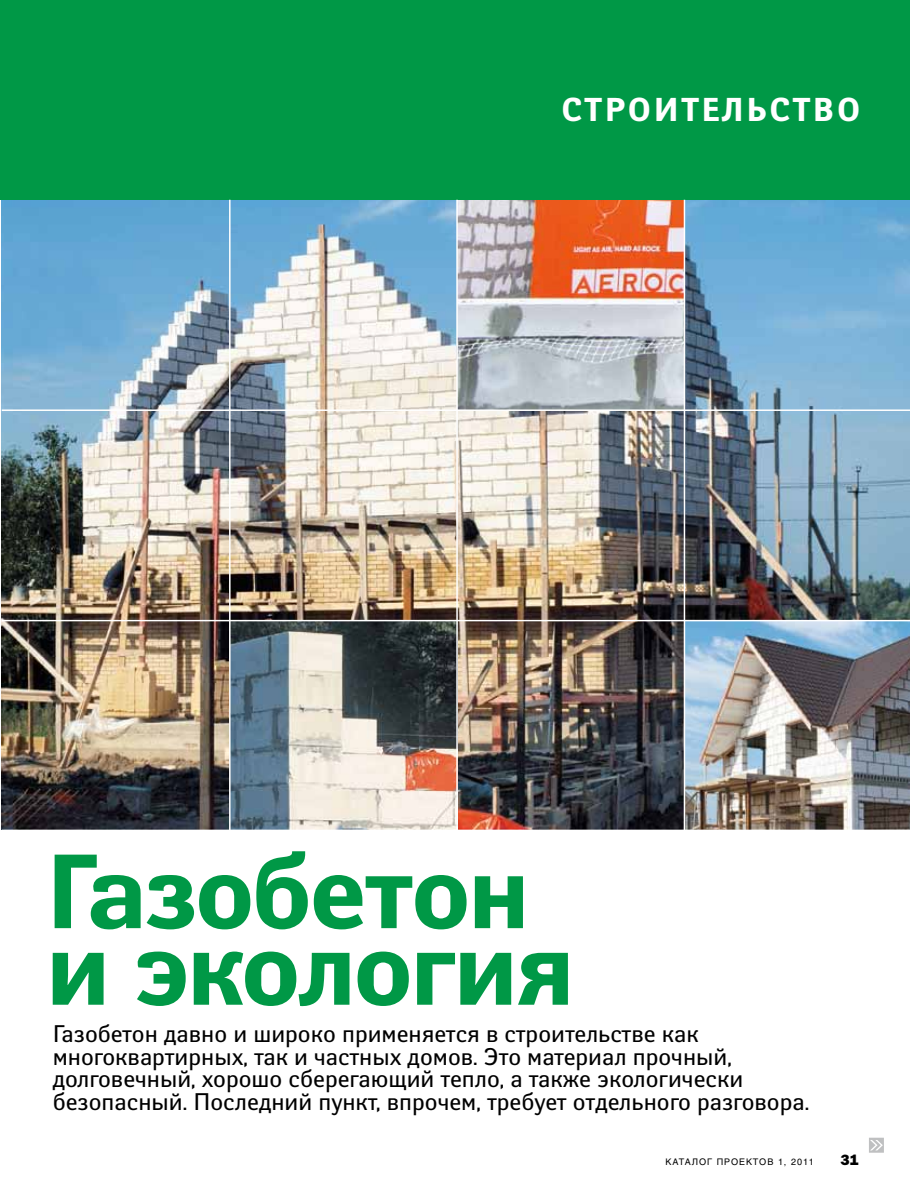
<style>
.page{position:relative;width:910px;height:1191px;background:#fff}
.page>*{position:absolute;margin:0;border:0;box-sizing:border-box;transform-origin:0 0}
.t1{font:700 105px/76.5px "Yanus OT";letter-spacing:-.04em;color:#009846}
.t2{font:700 33px "Yanus OT";letter-spacing:.06em;color:#fff}
.t3{font:24px/22.5px "Yanus OT";color:#000}
.t4{font:800 15px "Franklin Gothic ITC";color:#000}
.t5{font:9px "Helios Std";letter-spacing:.1em;color:#000}
</style>
<div class="page">
<img style="left:2px;top:200px;width:908px;height:629px">
<img style="left:231px;top:621px;width:225px;height:208px">
<img style="left:458px;top:200px;width:226px;height:209px">
<img style="left:685px;top:621px;width:225px;height:208px">
<svg style="left:869px;top:1137px;width:15px;height:15px"></svg>
<div style="left:0;top:0;width:910px;height:200px;background:#009846"></div>
<hr style="left:2px;top:409px;width:908px;height:2px;background:#fff">
<hr style="left:2px;top:620px;width:908px;height:1px;background:#fff">
<hr style="left:229px;top:200px;width:2px;height:630px;background:#fff">
<hr style="left:456px;top:200px;width:2px;height:638px;background:#fff">
<hr style="left:684px;top:200px;width:1px;height:638px;background:#fff">
<h2 class="t2" style="left:561px;top:90px;width:301px">строительство</h2>
<h1 class="t1" style="left:45px;top:857px;width:532px">Газобетон и экология</h1>
<p class="t3" style="left:53px;top:1022px;width:758px">Газобетон давно и широко применяется в строительстве как многоквартирных, так и частных домов. Это материал прочный, долговечный, хорошо сберегающий тепло, а также экологически безопасный. Последний пункт, впрочем, требует отдельного разговора.</p>
<p class="t5" style="left:665px;top:1156px;width:150px">КАТАЛОГ ПРОЕКТОВ 1, 2011</p>
<p class="t4" style="left:840px;top:1150px;width:20px">31</p>
</div>
